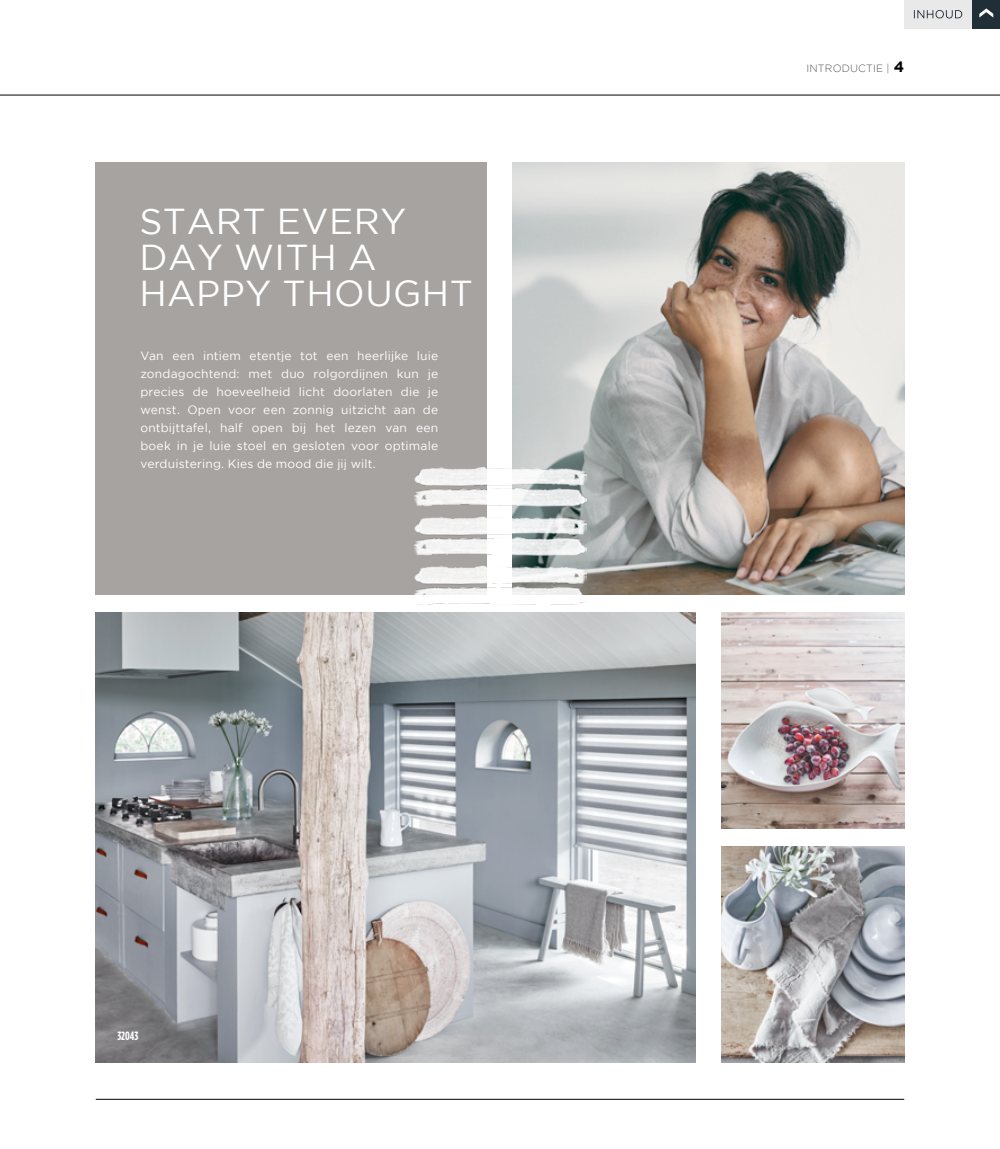
<style>
.page{position:relative;width:1000px;height:1149px;background:#fff}
.page>*{position:absolute;margin:0;border:0;box-sizing:border-box;transform-origin:0 0}
.t1{font:36px/36px "Gotham";letter-spacing:.015em;color:#fff}
.t2{font:12px/18px "Gotham";letter-spacing:.015em;color:#fff;text-align:justify}
.t3{font:700 12px "Gotham Condensed";color:#fff}
.t4{font:300 10.5px "Gotham";letter-spacing:.015em;color:#575756}
.s1{font-weight:700;font-size:15px;color:#000}
</style>
<div class="page">
<img style="left:96px;top:612px;width:599px;height:450px">
<img style="left:721px;top:846px;width:183px;height:216px">
<img style="left:721px;top:612px;width:183px;height:216px">
<div style="left:96px;top:162px;width:391px;height:432px;background:#a6a3a1"></div>
<hr style="left:0;top:95px;width:999px;height:1px;background:#000">
<hr style="left:96px;top:1098px;width:808px;height:1px;background:#000">
<img style="left:415px;top:467px;width:88px;height:138px">
<svg style="left:503px;top:162px;width:402px;height:443px;background:#b6b1ab"></svg>
<div style="left:971px;top:0;width:28px;height:28px;background:#202e38"></div>
<svg style="left:979px;top:8px;width:14px;height:10px"></svg>
<div style="left:904px;top:0;width:67px;height:28px;background:#e9e9e9"></div>
<svg style="left:913px;top:10px;width:49px;height:8px"></svg>
<h1 class="t1" style="left:139px;top:203px;width:335px">START EVERY<br>DAY WITH A<br>HAPPY THOUGHT</h1>
<p class="t2" style="left:140px;top:347px;width:299px">Van een intiem etentje tot een heerlijke luie zondagochtend: met duo rolgordijnen kun je precies de hoeveelheid licht doorlaten die je wenst. Open voor een zonnig uitzicht aan de ontbijttafel, half open bij het lezen van een boek in je luie stoel en gesloten voor optimale verduistering. Kies de mood die jij wilt.</p>
<p class="t3" style="left:117px;top:1028px;width:23px">32043</p>
<p class="t4" style="left:806px;top:63px;width:99px">INTRODUCTIE | <span class="s1">4</span></p>
</div>
